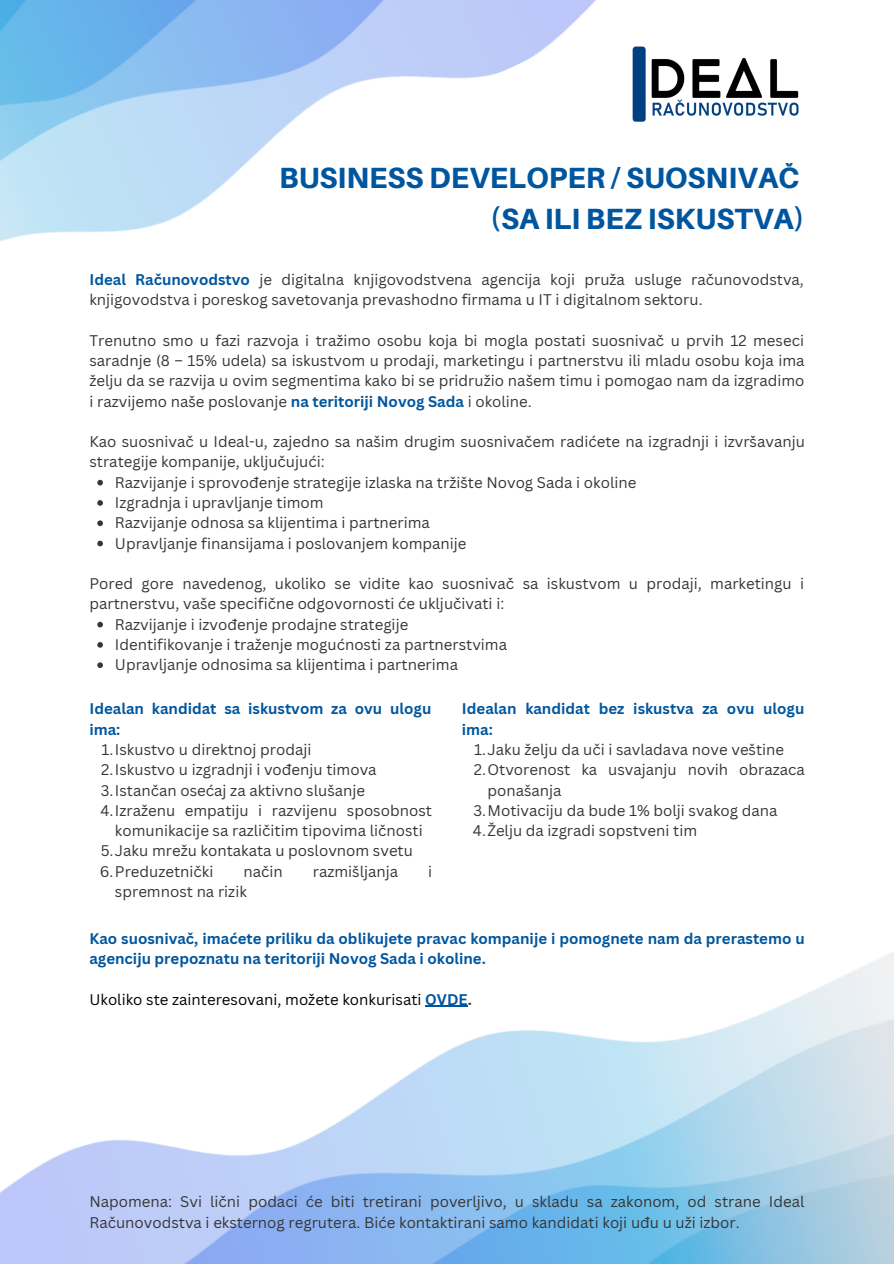
<style>
.page{position:relative;width:894px;height:1264px;background:#fff}
.page>*{position:absolute;margin:0;border:0;box-sizing:border-box;transform-origin:0 0}
.t1{font:800 29.25px "Aileron";color:#00569e}
.t2{font:15px/20.2px "Canva Sans";color:#363636}
.t3{font:700 15px/20.2px "Canva Sans";color:#00569e}
.t4{font:15px "Canva Sans";color:#000}
.s1{font-weight:700;color:#00569e}
.s2{font-weight:700;color:#363636}
</style>
<div class="page">
<img style="left:0;top:953px;width:893px;height:310px">
<img style="left:0;top:0;width:596px;height:242px">
<img style="left:632px;top:46px;width:167px;height:76px">
<svg style="left:97px;top:480px;width:6px;height:5px"></svg>
<svg style="left:97px;top:500px;width:6px;height:6px"></svg>
<svg style="left:97px;top:520px;width:6px;height:6px"></svg>
<svg style="left:97px;top:540px;width:6px;height:6px"></svg>
<svg style="left:97px;top:621px;width:6px;height:6px"></svg>
<svg style="left:97px;top:642px;width:6px;height:5px"></svg>
<svg style="left:97px;top:662px;width:6px;height:6px"></svg>
<hr style="left:425px;top:1005px;width:42px;height:1px;background:#00569e">
<p class="t1" style="left:279px;top:160px;width:521px">BUSINESS DEVELOPER / SUOSNIVAČ</p>
<p class="t1" style="left:489px;top:200px;width:316px">(SA ILI BEZ ISKUSTVA)</p>
<p class="t2" style="left:89px;top:269px;width:715px"><span class="s1">Ideal Računovodstvo</span> je digitalna knjigovodstvena agencija koji pruža usluge računovodstva, knjigovodstva i poreskog savetovanja prevashodno firmama u IT i digitalnom sektoru.</p>
<p class="t2" style="left:89px;top:330px;width:716px;text-align:justify">Trenutno smo u fazi razvoja i tražimo osobu koja bi mogla postati suosnivač u prvih 12 meseci saradnje (8 – 15% udela) sa iskustvom u prodaji, marketingu i partnerstvu ili mladu osobu koja ima želju da se razvija u ovim segmentima kako bi se pridružio našem timu i pomogao nam da izgradimo i razvijemo naše poslovanje <span class="s1">na teritoriji Novog Sada</span> i okoline.</p>
<p class="t2" style="left:89px;top:431px;width:716px">Kao suosnivač u Ideal-u, zajedno sa našim drugim suosnivačem radićete na izgradnji i izvršavanju strategije kompanije, uključujući:</p>
<p class="t2" style="left:115px;top:472px;width:522px">Razvijanje i sprovođenje strategije izlaska na tržište Novog Sada i okoline</p>
<p class="t2" style="left:115px;top:492px;width:210px">Izgradnja i upravljanje timom</p>
<p class="t2" style="left:115px;top:512px;width:316px">Razvijanje odnosa sa klijentima i partnerima</p>
<p class="t2" style="left:115px;top:532px;width:353px">Upravljanje finansijama i poslovanjem kompanije</p>
<p class="t2" style="left:89px;top:573px;width:716px">Pored gore navedenog, ukoliko se vidite kao suosnivač sa iskustvom u prodaji, marketingu i partnerstvu, vaše specifične odgovornosti će uključivati i:</p>
<p class="t2" style="left:115px;top:613px;width:295px">Razvijanje i izvođenje prodajne strategije</p>
<p class="t2" style="left:115px;top:634px;width:393px">Identifikovanje i traženje mogućnosti za partnerstvima</p>
<p class="t2" style="left:115px;top:654px;width:344px">Upravljanje odnosima sa klijentima i partnerima</p>
<p class="t3" style="left:89px;top:698px;width:343px">Idealan kandidat sa iskustvom za ovu ulogu ima:</p>
<p class="t2" style="left:101px;top:739px;width:211px">1.Iskustvo u direktnoj prodaji</p>
<p class="t2" style="left:101px;top:759px;width:277px">2.Iskustvo u izgradnji i vođenju timova</p>
<p class="t2" style="left:101px;top:779px;width:266px">3.Istančan osećaj za aktivno slušanje</p>
<p class="t2" style="left:100px;top:799px;width:333px;text-align:center">4.Izraženu empatiju i razvijenu sposobnost komunikacije sa različitim tipovima ličnosti</p>
<p class="t2" style="left:101px;top:840px;width:314px">5.Jaku mrežu kontakata u poslovnom svetu</p>
<p class="t2" style="left:100px;top:860px;width:115px">6.Preduzetnički</p>
<p class="t2" style="left:243px;top:860px;width:41px">način</p>
<p class="t2" style="left:313px;top:860px;width:87px">razmišljanja</p>
<p class="t2" style="left:428px;top:860px;width:6px">i</p>
<p class="t2" style="left:115px;top:881px;width:133px">spremnost na rizik</p>
<p class="t3" style="left:462px;top:698px;width:344px">Idealan kandidat bez iskustva za ovu ulogu ima:</p>
<p class="t2" style="left:474px;top:739px;width:311px">1.Jaku želju da uči i savladava nove veštine</p>
<p class="t2" style="left:487px;top:759px;width:319px;text-indent:-14px">2.Otvorenost ka usvajanju novih obrazaca ponašanja</p>
<p class="t2" style="left:473px;top:799px;width:305px">3.Motivaciju da bude 1% bolji svakog dana</p>
<p class="t2" style="left:473px;top:820px;width:225px">4.Želju da izgradi sopstveni tim</p>
<p class="t3" style="left:89px;top:927px;width:716px">Kao suosnivač, imaćete priliku da oblikujete pravac kompanije i pomognete nam da prerastemo u agenciju prepoznatu na teritoriji Novog Sada i okoline.</p>
<p class="t4" style="left:89px;top:988px;width:384px">Ukoliko ste zainteresovani, možete konkurisati <span class="s1">OVDE</span><span class="s2">.</span></p>
<p class="t2" style="left:89px;top:1191px;width:716px">Napomena: Svi lični podaci će biti tretirani poverljivo, u skladu sa zakonom, od strane Ideal<br>Računovodstva i eksternog regrutera. Biće kontaktirani samo kandidati koji uđu u uži izbor.</p>
</div>
